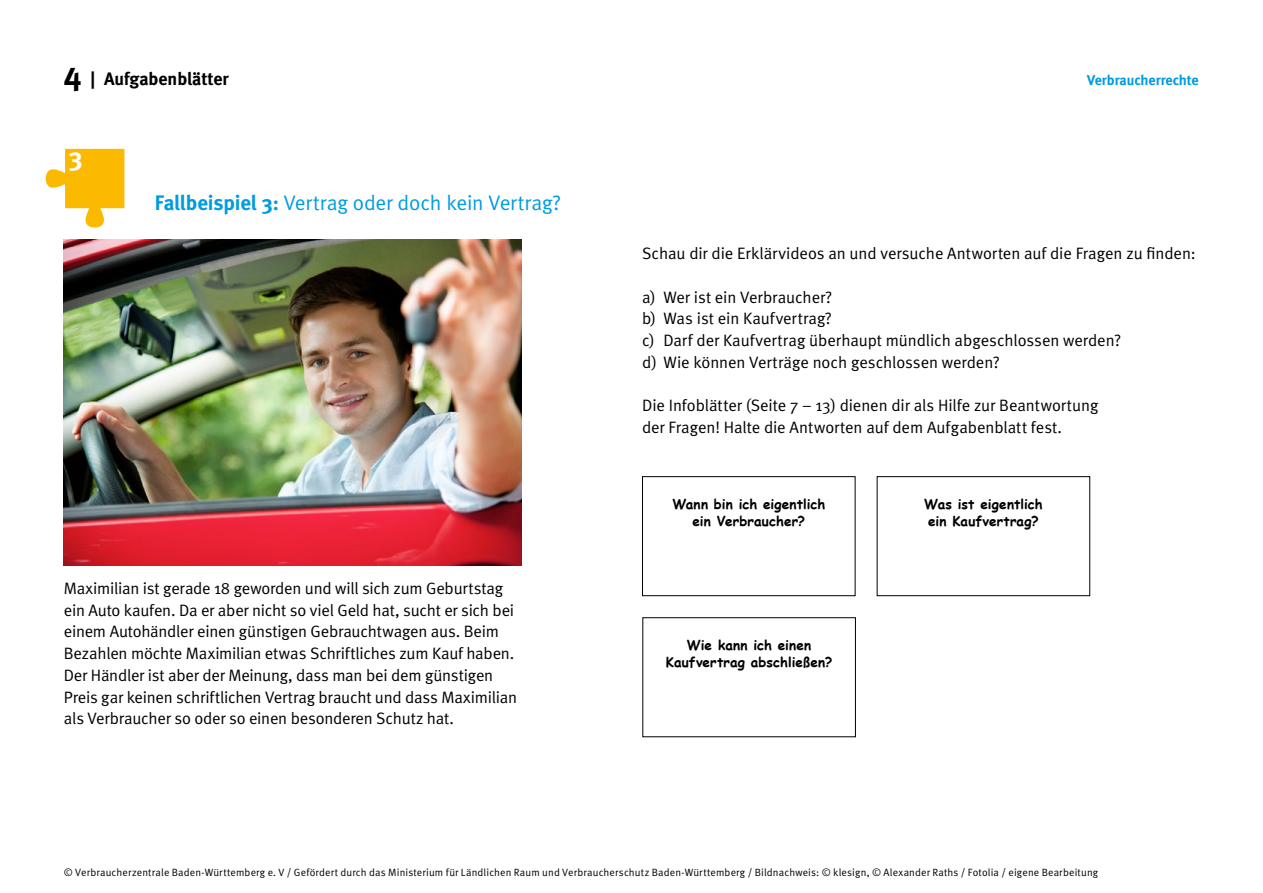
<style>
.page{position:relative;width:1263px;height:893px;background:#fff}
.page>*{position:absolute;margin:0;border:0;box-sizing:border-box;transform-origin:0 0}
.t1{font:700 26.25px "Meta";color:#fff}
.t2{font:21px "Meta Normal";letter-spacing:-.005em;color:#009ce1}
.t3{font:700 18px "Meta";color:#000}
.t4{font:16.5px/21.8px "Meta Normal";letter-spacing:-.01em;color:#000}
.t5{font:700 14.25px "Meta";color:#009ce1}
.t6{font:700 13.5px/16.5px "Comic Sans MS";letter-spacing:.005em;color:#000;text-align:center}
.t7{font:10.5px "Meta Normal";letter-spacing:.015em;color:#000}
.s1{font-size:33px}
.s2{font-family:"Meta";font-weight:700}
</style>
<div class="page">
<div style="left:877px;top:476px;width:213px;height:120px;border:1px solid #000"></div>
<div style="left:642px;top:476px;width:213px;height:120px;border:1px solid #000"></div>
<img style="left:64px;top:240px;width:457px;height:326px">
<svg style="left:46px;top:149px;width:78px;height:79px"></svg>
<div style="left:642px;top:617px;width:214px;height:120px;border:1px solid #000"></div>
<p class="t3" style="left:64px;top:68px;width:166px"><span class="s1">4</span> | Aufgabenblätter</p>
<p class="t5" style="left:1087px;top:72px;width:113px">Verbraucherrechte</p>
<h1 class="t1" style="left:69px;top:141px;width:16px">3</h1>
<p class="t2" style="left:155px;top:191px;width:408px"><span class="s2">Fallbeispiel 3:</span> Vertrag oder doch kein Vertrag?</p>
<p class="t4" style="left:64px;top:577px;width:455px">Maximilian ist gerade 18 geworden und will sich zum Geburtstag ein Auto kaufen. Da er aber nicht so viel Geld hat, sucht er sich bei einem Autohändler einen günstigen Gebrauchtwagen aus. Beim Bezahlen möchte Maximilian etwas Schriftliches zum Kauf haben.<br>Der Händler ist aber der Meinung, dass man bei dem günstigen Preis gar keinen schriftlichen Vertrag braucht und dass Maximilian als Verbraucher so oder so einen besonderen Schutz hat.</p>
<p class="t4" style="left:642px;top:242px;width:555px">Schau dir die Erklärvideos an und versuche Antworten auf die Fragen zu finden:</p>
<p class="t4" style="left:642px;top:286px;width:480px">a) Wer ist ein Verbraucher?<br>b) Was ist ein Kaufvertrag?<br>c) Darf der Kaufvertrag überhaupt mündlich abgeschlossen werden? d) Wie können Verträge noch geschlossen werden?</p>
<p class="t4" style="left:642px;top:394px;width:458px">Die Infoblätter (Seite 7 – 13) dienen dir als Hilfe zur Beantwortung der Fragen! Halte die Antworten auf dem Aufgabenblatt fest.</p>
<p class="t6" style="left:672px;top:495px;width:154px">Wann bin ich eigentlich ein Verbraucher?</p>
<p class="t6" style="left:666px;top:636px;width:168px">Wie kann ich einen<br>Kaufvertrag abschließen?</p>
<p class="t6" style="left:924px;top:495px;width:120px;text-align:left">Was ist eigentlich ein Kaufvertrag?</p>
<p class="t7" style="left:64px;top:866px;width:1036px">© Verbraucherzentrale Baden-Württemberg e. V / Gefördert durch das Ministerium für Ländlichen Raum und Verbraucherschutz Baden-Württemberg / Bildnachweis: © klesign, © Alexander Raths / Fotolia / eigene Bearbeitung</p>
</div>
